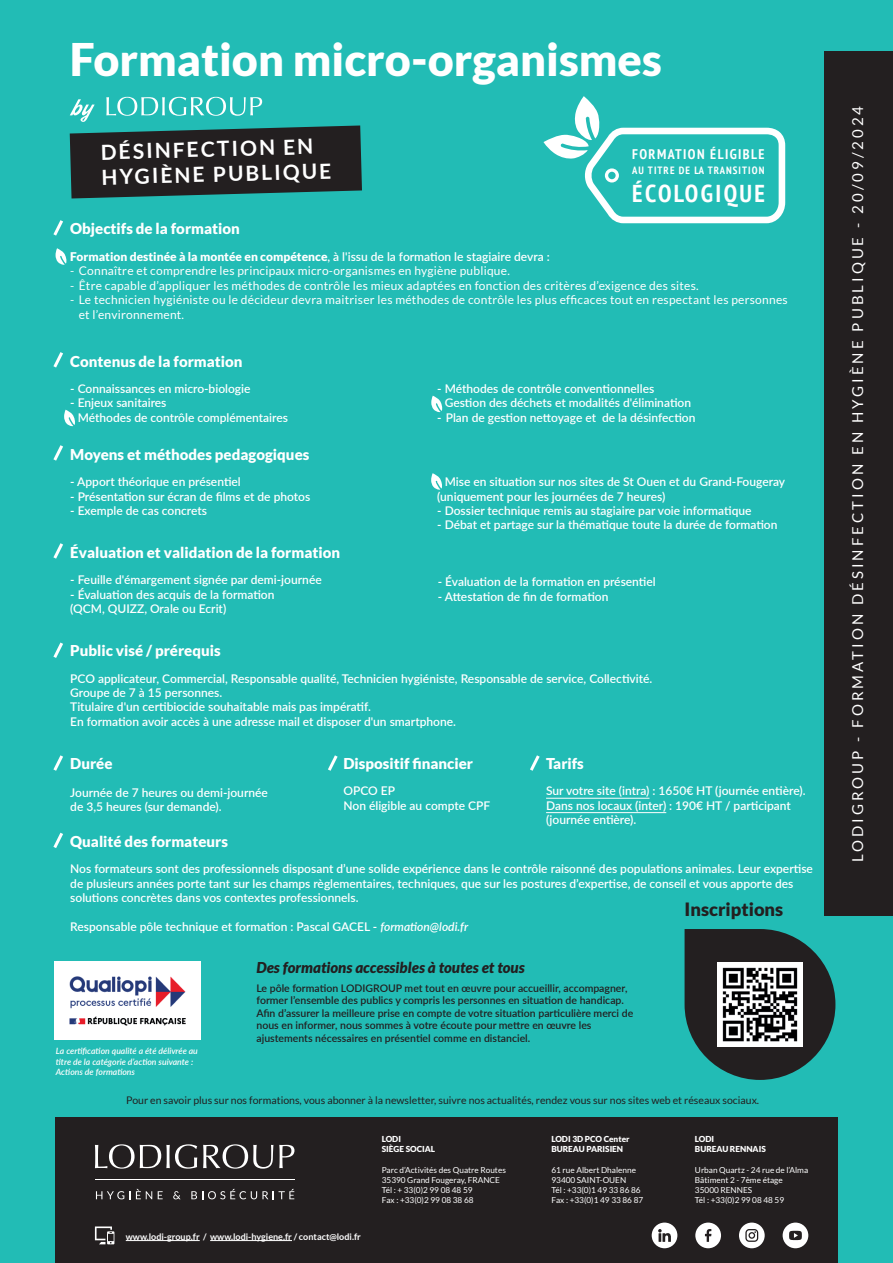
<style>
.page{position:relative;width:893px;height:1263px;background:#22bcb5}
.page>*{position:absolute;margin:0;border:0;box-sizing:border-box;transform-origin:0 0}
.t1{font:900 45px "Lato";color:#fff}
.t2{font:700 condensed 24.45px "PT Sans";letter-spacing:.1em;color:#fff}
.t3{font:700 21px/25.3px "Lato";color:#fff}
.t4{font:900 18.3px "Lato";color:#231f20}
.t5{font:900 15px "Lato";color:#fff}
.t6{font:15px "Lato";letter-spacing:.2em;color:#fff}
.t7{font:italic 900 15px "Lato";color:#231f20}
.t8{font:700 condensed 13.95px "PT Sans";letter-spacing:.1em;color:#fff}
.t9{font:600 12px/14.4px "Lato";color:#fff}
.t10{font:12px/14.4px "Lato";letter-spacing:.02em;color:#fff}
.t11{font:900 12px "Lato";color:#fff}
.t12{font:700 condensed 10.65px "PT Sans";letter-spacing:.1em;color:#fff}
.t13{font:600 10.5px/12.6px "Lato";color:#231f20}
.t14{font:10.5px "Lato";color:#231f20}
.t15{font:700 9px "Lato";color:#fff}
.t16{font:italic 600 8.7px/10.4px "Lato";color:#fff}
.t17{font:8.25px/9.9px "Lato";color:#fff}
.t18{font:900 8.25px/9.9px "Lato";color:#fff}
.s1{font-weight:600}
.s2{font-style:italic}
</style>
<div class="page">
<svg style="left:685px;top:929px;width:150px;height:151px"></svg>
<div style="left:824px;top:51px;width:69px;height:865px;background:#231f20"></div>
<img style="left:55px;top:962px;width:146px;height:78px">
<div style="left:55px;top:1118px;width:783px;height:145px;background:#231f20"></div>
<svg style="left:95px;top:1226px;width:19px;height:18px"></svg>
<hr style="left:126px;top:1240px;width:74px;height:1px;background:#fff">
<hr style="left:210px;top:1240px;width:82px;height:1px;background:#fff">
<svg style="left:95px;top:1144px;width:102px;height:24px"></svg>
<svg style="left:203px;top:1144px;width:70px;height:24px"></svg>
<svg style="left:279px;top:1145px;width:15px;height:23px"></svg>
<svg style="left:96px;top:1191px;width:34px;height:8px"></svg>
<svg style="left:136px;top:1189px;width:16px;height:10px"></svg>
<svg style="left:158px;top:1191px;width:5px;height:8px"></svg>
<svg style="left:173px;top:1191px;width:8px;height:8px"></svg>
<svg style="left:191px;top:1189px;width:103px;height:10px"></svg>
<hr style="left:95px;top:1179px;width:199px;height:1px;background:#fff">
<svg style="left:652px;top:1222px;width:25px;height:26px"></svg>
<svg style="left:739px;top:1222px;width:26px;height:26px"></svg>
<svg style="left:783px;top:1222px;width:25px;height:26px"></svg>
<svg style="left:695px;top:1222px;width:26px;height:26px"></svg>
<svg style="left:70px;top:97px;width:292px;height:101px"></svg>
<svg style="left:53px;top:543px;width:10px;height:16px"></svg>
<svg style="left:53px;top:642px;width:10px;height:16px"></svg>
<svg style="left:53px;top:755px;width:10px;height:16px"></svg>
<svg style="left:328px;top:755px;width:10px;height:16px"></svg>
<hr style="left:546px;top:798px;width:103px;height:1px;background:#fff">
<hr style="left:546px;top:812px;width:120px;height:1px;background:#fff">
<svg style="left:530px;top:755px;width:10px;height:16px"></svg>
<svg style="left:53px;top:832px;width:10px;height:16px"></svg>
<svg style="left:543px;top:96px;width:242px;height:127px"></svg>
<svg style="left:53px;top:220px;width:10px;height:16px"></svg>
<svg style="left:56px;top:248px;width:11px;height:17px"></svg>
<svg style="left:53px;top:352px;width:10px;height:16px"></svg>
<svg style="left:431px;top:396px;width:12px;height:17px"></svg>
<svg style="left:64px;top:410px;width:11px;height:17px"></svg>
<svg style="left:53px;top:445px;width:10px;height:16px"></svg>
<svg style="left:431px;top:473px;width:11px;height:17px"></svg>
<img style="left:718px;top:962px;width:84px;height:85px">
<h1 class="t1" style="left:70px;top:34px;width:594px">Formation micro-organismes</h1>
<h3 class="t3" style="left:100px;top:140px;width:231px;rotate:-2deg">DÉSINFECTION EN<br>HYGIÈNE PUBLIQUE</h3>
<p class="t8" style="left:632px;top:144px;width:134px">FORMATION ÉLIGIBLE</p>
<p class="t12" style="left:632px;top:163px;width:134px">AU TITRE DE LA TRANSITION</p>
<h2 class="t2" style="left:632px;top:177px;width:134px">ÉCOLOGIQUE</h2>
<p class="t5" style="left:70px;top:220px;width:171px">Objectifs de la formation</p>
<p class="t11" style="left:70px;top:249px;width:481px">Formation destinée à la montée en compétence<span class="s1">, à l'issu de la formation le stagiaire devra :</span></p>
<p class="t10" style="left:70px;top:264px;width:441px">- Connaître et comprendre les principaux micro-organismes en hygiène publique.</p>
<p class="t10" style="left:70px;top:278px;width:630px">- Être capable d’appliquer les méthodes de contrôle les mieux adaptées en fonction des critères d’exigence des sites.</p>
<p class="t10" style="left:79px;top:292px;width:710px;text-indent:-9px">- Le technicien hygiéniste ou le décideur devra maitriser les méthodes de contrôle les plus efficaces tout en respectant les personnes et l’environnement.</p>
<p class="t5" style="left:70px;top:352px;width:174px">Contenus de la formation</p>
<p class="t9" style="left:70px;top:381px;width:182px">- Connaissances en micro-biologie</p>
<p class="t9" style="left:70px;top:395px;width:98px">- Enjeux sanitaires</p>
<p class="t9" style="left:70px;top:410px;width:219px">- Méthodes de contrôle complémentaires</p>
<p class="t9" style="left:437px;top:381px;width:219px">- Méthodes de contrôle conventionnelles</p>
<p class="t9" style="left:437px;top:395px;width:255px">- Gestion des déchets et modalités d'élimination</p>
<p class="t9" style="left:437px;top:410px;width:260px">- Plan de gestion nettoyage et de la désinfection</p>
<p class="t5" style="left:70px;top:446px;width:241px">Moyens et méthodes pedagogiques</p>
<p class="t9" style="left:70px;top:474px;width:172px">- Apport théorique en présentiel</p>
<p class="t9" style="left:70px;top:488px;width:242px">- Présentation sur écran de films et de photos</p>
<p class="t9" style="left:70px;top:503px;width:138px">- Exemple de cas concrets</p>
<p class="t5" style="left:70px;top:544px;width:271px">Évaluation et validation de la formation</p>
<p class="t9" style="left:70px;top:572px;width:253px">- Feuille d'émargement signée par demi-journée</p>
<p class="t9" style="left:70px;top:587px;width:206px">- Évaluation des acquis de la formation (QCM, QUIZZ, Orale ou Ecrit)</p>
<p class="t5" style="left:70px;top:642px;width:152px">Public visé / prérequis</p>
<p class="t9" style="left:437px;top:474px;width:349px">- Mise en situation sur nos sites de St Ouen et du Grand-Fougeray (uniquement pour les journées de 7 heures)</p>
<p class="t9" style="left:437px;top:503px;width:316px">- Dossier technique remis au stagiaire par voie informatique</p>
<p class="t9" style="left:437px;top:517px;width:342px">- Débat et partage sur la thématique toute la durée de formation</p>
<p class="t9" style="left:438px;top:574px;width:219px">- Évaluation de la formation en présentiel</p>
<p class="t9" style="left:438px;top:588px;width:172px">- Attestation de fin de formation</p>
<p class="t9" style="left:70px;top:670px;width:584px">PCO applicateur, Commercial, Responsable qualité, Technicien hygiéniste, Responsable de service, Collectivité.<br>Groupe de 7 à 15 personnes.<br>Titulaire d'un certibiocide souhaitable mais pas impératif.<br>En formation avoir accès à une adresse mail et disposer d'un smartphone.</p>
<p class="t5" style="left:70px;top:755px;width:44px">Durée</p>
<p class="t5" style="left:343px;top:755px;width:131px">Dispositif financier</p>
<p class="t9" style="left:343px;top:783px;width:148px">OPCO EP<br>Non éligible au compte CPF</p>
<p class="t9" style="left:70px;top:784px;width:199px">Journée de 7 heures ou demi-journée de 3,5 heures (sur demande).</p>
<p class="t5" style="left:546px;top:755px;width:39px">Tarifs</p>
<p class="t9" style="left:546px;top:783px;width:261px">Sur votre site (intra) : 1650€ HT (journée entière).<br>Dans nos locaux (inter) : 190€ HT / participant (journée entière).</p>
<p class="t5" style="left:70px;top:832px;width:159px">Qualité des formateurs</p>
<p class="t9" style="left:70px;top:861px;width:744px">Nos formateurs sont des professionnels disposant d’une solide expérience dans le contrôle raisonné des populations animales. Leur expertise de plusieurs années porte tant sur les champs règlementaires, techniques, que sur les postures d’expertise, de conseil et vous apporte des solutions concrètes dans vos contextes professionnels.</p>
<p class="t9" style="left:70px;top:919px;width:400px">Responsable pôle technique et formation : Pascal GACEL - <span class="s2">formation@lodi.fr</span></p>
<h3 class="t4" style="left:685px;top:898px;width:100px">Inscriptions</h3>
<p class="t16" style="left:56px;top:1046px;width:144px">La certification qualité a été délivrée au titre de la catégorie d’action suivante :<br>Actions de formations</p>
<p class="t7" style="left:256px;top:959px;width:270px">Des formations accessibles à toutes et tous</p>
<p class="t13" style="left:256px;top:981px;width:378px">Le pôle formation LODIGROUP met tout en œuvre pour accueillir, accompagner, former l’ensemble des publics y compris les personnes en situation de handicap.<br>Afin d’assurer la meilleure prise en compte de votre situation particulière merci de nous en informer, nous sommes à votre écoute pour mettre en œuvre les ajustements nécessaires en présentiel comme en distanciel.</p>
<p class="t14" style="left:126px;top:1094px;width:635px">Pour en savoir plus sur nos formations, vous abonner à la newsletter, suivre nos actualités, rendez vous sur nos sites web et réseaux sociaux.</p>
<p class="t15" style="left:126px;top:1231px;width:237px">www.lodi-group.fr / www.lodi-hygiene.fr / contact@lodi.fr</p>
<p class="t18" style="left:382px;top:1133px;width:55px">LODI<br>SIÈGE SOCIAL</p>
<p class="t17" style="left:382px;top:1165px;width:126px">Parc d’Activités des Quatre Routes<br>35390 Grand Fougeray, FRANCE<br>Tél : + 33(0)2 99 08 48 59<br>Fax : +33(0)2 99 08 38 68</p>
<p class="t18" style="left:551px;top:1133px;width:80px">LODI 3D PCO Center<br>BUREAU PARISIEN</p>
<p class="t17" style="left:551px;top:1165px;width:93px">61 rue Albert Dhalenne<br>93400 SAINT-OUEN<br>Tél : +33(0)1 49 33 86 86<br>Fax : +33(0)1 49 33 86 87</p>
<p class="t18" style="left:695px;top:1133px;width:72px">LODI<br>BUREAU RENNAIS</p>
<p class="t17" style="left:695px;top:1165px;width:115px">Urban Quartz - 24 rue de l’Alma<br>Bâtiment 2 - 7ème étage<br>35000 RENNES<br>Tél : +33(0)2 99 08 48 59</p>
<p class="t6" style="left:849px;top:862px;width:758px;rotate:-90deg">LODIGROUP - FORMATION DÉSINFECTION EN HYGIÈNE PUBLIQUE - 20/09/2024</p>
</div>
